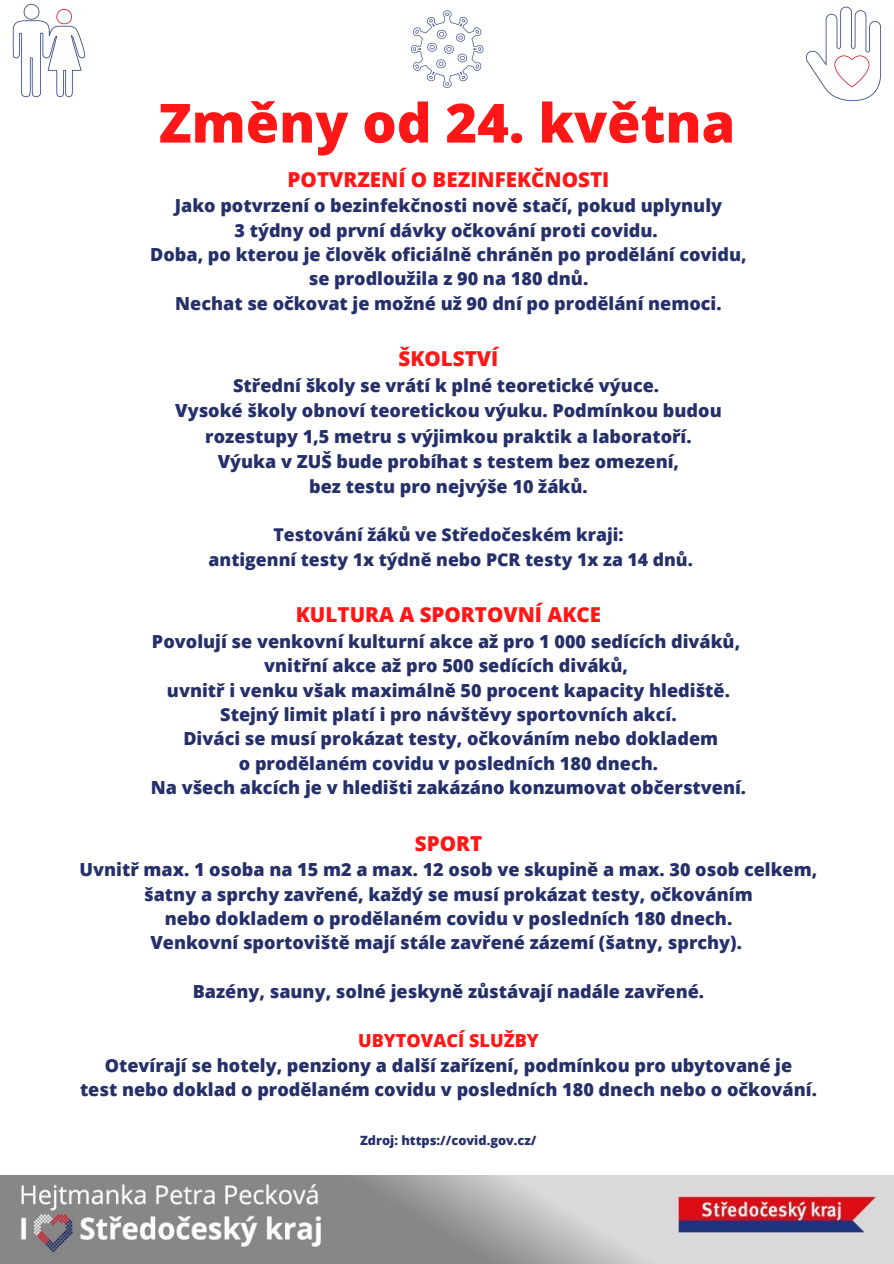
<style>
.page{position:relative;width:894px;height:1264px;background:#fff}
.page>*{position:absolute;margin:0;border:0;box-sizing:border-box;transform-origin:0 0}
.t1{font:800 54px "Open Sans";color:#ff1616}
.t2{font:800 20.55px "Open Sans";color:#ff1616}
.t3{font:800 18px "Open Sans";color:#25306a}
.t4{font:800 18px "Open Sans";color:#ff1616}
.t5{font:800 17.7px "Open Sans";color:#25306a}
.t6{font:800 12.75px "Open Sans";color:#25306a}
</style>
<div class="page">
<img style="left:411px;top:10px;width:73px;height:78px">
<img style="left:0;top:1175px;width:893px;height:88px">
<img style="left:805px;top:6px;width:76px;height:95px">
<img style="left:12px;top:3px;width:74px;height:95px">
<p class="t1" style="left:159px;top:85px;width:578px">Změny od 24. května</p>
<p class="t2" style="left:287px;top:165px;width:323px">POTVRZENÍ O BEZINFEKČNOSTI</p>
<p class="t3" style="left:175px;top:193px;width:548px">Jako potvrzení o bezinfekčnosti nově stačí, pokud uplynuly</p>
<p class="t3" style="left:234px;top:217px;width:424px">3 týdny od první dávky očkování proti covidu.</p>
<p class="t3" style="left:150px;top:242px;width:598px">Doba, po kterou je člověk oficiálně chráněn po prodělání covidu,</p>
<p class="t3" style="left:308px;top:266px;width:281px">se prodloužila z 90 na 180 dnů.</p>
<p class="t3" style="left:175px;top:291px;width:548px">Nechat se očkovat je možné už 90 dní po prodělání nemoci.</p>
<p class="t2" style="left:398px;top:344px;width:101px">ŠKOLSTVÍ</p>
<p class="t3" style="left:233px;top:372px;width:427px">Střední školy se vrátí k plné teoretické výuce.</p>
<p class="t3" style="left:175px;top:398px;width:548px">Vysoké školy obnoví teoretickou výuku. Podmínkou budou</p>
<p class="t3" style="left:205px;top:423px;width:487px">rozestupy 1,5 metru s výjimkou praktik a laboratoří.</p>
<p class="t3" style="left:218px;top:449px;width:463px">Výuka v ZUŠ bude probíhat s testem bez omezení,</p>
<p class="t3" style="left:309px;top:473px;width:280px">bez testu pro nejvýše 10 žáků.</p>
<p class="t5" style="left:273px;top:522px;width:351px">Testování žáků ve Středočeském kraji:</p>
<p class="t5" style="left:208px;top:547px;width:485px">antigenní testy 1x týdně nebo PCR testy 1x za 14 dnů.</p>
<p class="t2" style="left:296px;top:600px;width:307px">KULTURA A SPORTOVNÍ AKCE</p>
<p class="t3" style="left:152px;top:628px;width:589px">Povolují se venkovní kulturní akce až pro 1 000 sedících diváků,</p>
<p class="t3" style="left:264px;top:653px;width:365px">vnitřní akce až pro 500 sedících diváků,</p>
<p class="t3" style="left:167px;top:677px;width:564px">uvnitř i venku však maximálně 50 procent kapacity hlediště.</p>
<p class="t3" style="left:220px;top:701px;width:457px">Stejný limit platí i pro návštěvy sportovních akcí.</p>
<p class="t3" style="left:183px;top:726px;width:536px">Diváci se musí prokázat testy, očkováním nebo dokladem</p>
<p class="t3" style="left:239px;top:750px;width:420px">o prodělaném covidu v posledních 180 dnech.</p>
<p class="t3" style="left:151px;top:775px;width:596px">Na všech akcích je v hledišti zakázáno konzumovat občerstvení.</p>
<p class="t2" style="left:414px;top:828px;width:69px">SPORT</p>
<p class="t3" style="left:80px;top:856px;width:739px">Uvnitř max. 1 osoba na 15 m2 a max. 12 osob ve skupině a max. 30 osob celkem,</p>
<p class="t3" style="left:144px;top:881px;width:610px">šatny a sprchy zavřené, každý se musí prokázat testy, očkováním</p>
<p class="t3" style="left:165px;top:905px;width:569px">nebo dokladem o prodělaném covidu v posledních 180 dnech.</p>
<p class="t3" style="left:150px;top:930px;width:593px">Venkovní sportoviště mají stále zavřené zázemí (šatny, sprchy).</p>
<p class="t3" style="left:193px;top:979px;width:512px">Bazény, sauny, solné jeskyně zůstávají nadále zavřené.</p>
<p class="t4" style="left:358px;top:1027px;width:182px">UBYTOVACÍ SLUŽBY</p>
<p class="t3" style="left:105px;top:1052px;width:688px">Otevírají se hotely, penziony a další zařízení, podmínkou pro ubytované je</p>
<p class="t3" style="left:80px;top:1076px;width:738px">test nebo doklad o prodělaném covidu v posledních 180 dnech nebo o očkování.</p>
<p class="t6" style="left:360px;top:1131px;width:178px">Zdroj: https://covid.gov.cz/</p>
</div>
